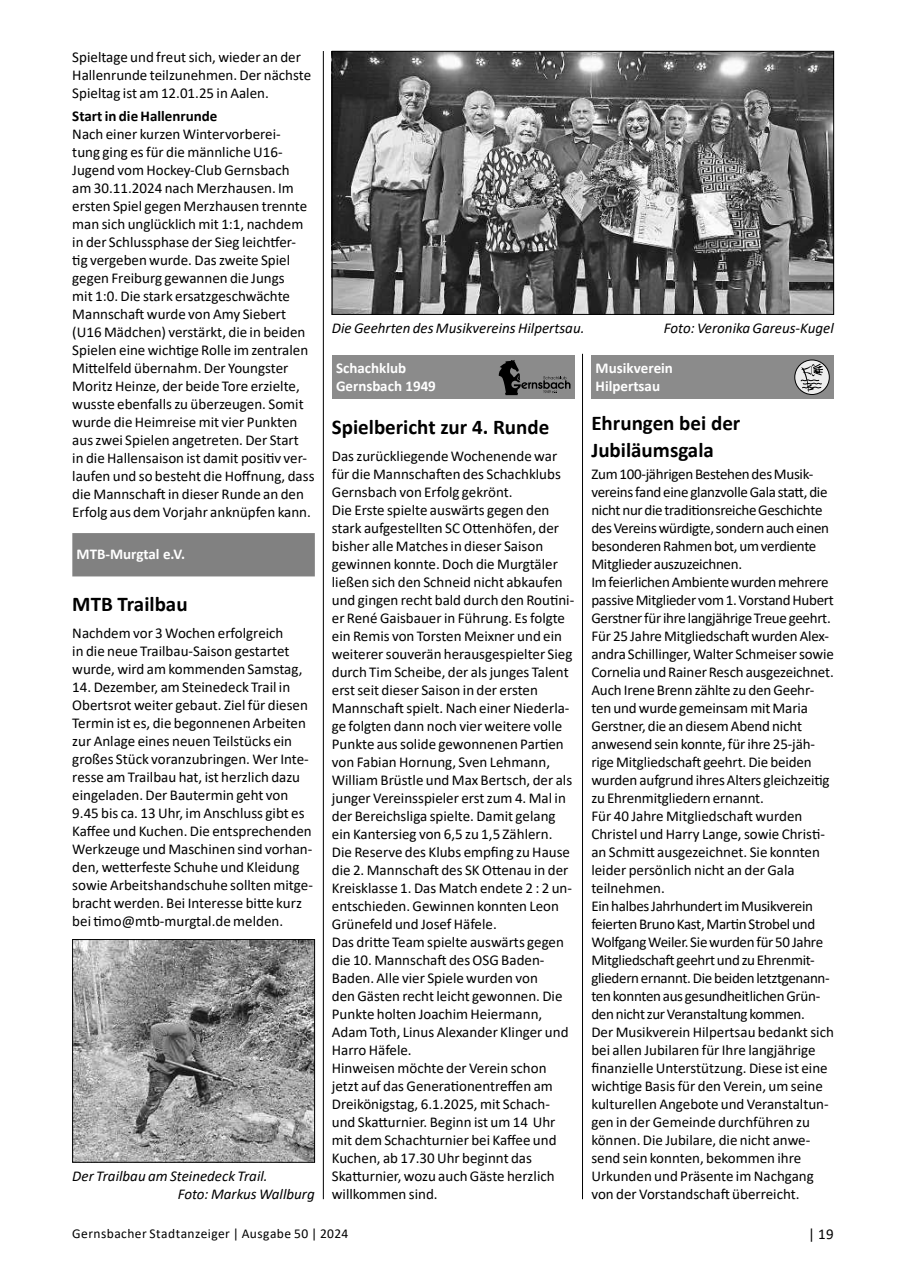
<style>
.page{position:relative;width:902px;height:1280px;background:#fff}
.page>*{position:absolute;margin:0;border:0;box-sizing:border-box;transform-origin:0 0}
.t1{font:700 21px/27px "Calibri";color:#000}
.t2{font:15px/18px "Calibri";color:#000}
.t3{font:italic 15px/18px "Calibri";color:#000}
.t4{font:700 15px/18px "Calibri";color:#fff}
.t5{font:700 15px "Calibri";color:#000}
.t6{font:13.5px "Calibri";letter-spacing:.03em;color:#000}
</style>
<div class="page">
<div style="left:72px;top:533px;width:243px;height:43px;background:#818181"></div>
<img style="left:74px;top:941px;width:239px;height:219px">
<div style="left:72px;top:939px;width:243px;height:223px;border:1px solid #000"></div>
<div style="left:332px;top:356px;width:242px;height:43px;background:#8b8b8b"></div>
<svg style="left:498px;top:360px;width:72px;height:35px"></svg>
<div style="left:591px;top:356px;width:242px;height:43px;background:#8b8b8b"></div>
<svg style="left:794px;top:360px;width:35px;height:34px"></svg>
<div style="left:794px;top:360px;width:35px;height:35px;border:1px solid #000;border-radius:50%"></div>
<svg style="left:800px;top:364px;width:22px;height:28px"></svg>
<img style="left:334px;top:53px;width:497px;height:260px">
<div style="left:332px;top:51px;width:501px;height:264px;border:1px solid #000"></div>
<hr style="left:323px;top:51px;width:1px;height:1148px;background:#000">
<hr style="left:582px;top:354px;width:1px;height:845px;background:#000">
<p class="t2" style="left:72px;top:48px;width:240px">Spieltage und freut sich, wieder an der<br>Hallenrunde teilzunehmen. Der nächste<br>Spieltag ist am 12.01.25 in Aalen.</p>
<p class="t5" style="left:72px;top:105px;width:147px">Start in die Hallenrunde</p>
<p class="t2" style="left:72px;top:124px;width:244px">Nach einer kurzen Wintervorberei-<br>tung ging es für die männliche U16- Jugend vom Hockey-Club Gernsbach<br>am 30.11.2024 nach Merzhausen. Im ersten Spiel gegen Merzhausen trennte man sich unglücklich mit 1:1, nachdem in der Schlussphase der Sieg leichtfer&shy;tig vergeben wurde. Das zweite Spiel gegen Freiburg gewannen die Jungs<br>mit 1:0. Die stark ersatzgeschwächte Mannschaft wurde von Amy Siebert (U16 Mädchen) verstärkt, die in beiden Spielen eine wichtige Rolle im zentralen Mittelfeld übernahm. Der Youngster Moritz Heinze, der beide Tore erzielte, wusste ebenfalls zu überzeugen. Somit wurde die Heimreise mit vier Punkten aus zwei Spielen angetreten. Der Start<br>in die Hallensaison ist damit positiv ver&shy;laufen und so besteht die Hoffnung, dass die Mannschaft in dieser Runde an den Erfolg aus dem Vorjahr anknüpfen kann.</p>
<p class="t4" style="left:77px;top:545px;width:110px">MTB-Murgtal e.V.</p>
<h1 class="t1" style="left:72px;top:590px;width:117px">MTB Trailbau</h1>
<p class="t2" style="left:72px;top:623px;width:231px">Nachdem vor 3 Wochen erfolgreich<br>in die neue Trailbau-Saison gestartet wurde, wird am kommenden Samstag,</p>
<p class="t2" style="left:72px;top:677px;width:242px">14. Dezember, am Steinedeck Trail in Obertsrot weiter gebaut. Ziel für diesen Termin ist es, die begonnenen Arbeiten zur Anlage eines neuen Teilstücks ein großes Stück voranzubringen. Wer Inte&shy;resse am Trailbau hat, ist herzlich dazu eingeladen. Der Bautermin geht von 9.45 bis ca. 13 Uhr, im Anschluss gibt es Kaffee und Kuchen. Die entsprechenden Werkzeuge und Maschinen sind vorhan&shy;den, wetterfeste Schuhe und Kleidung sowie Arbeitshandschuhe sollten mitge&shy;bracht werden. Bei Interesse bitte kurz bei timo@mtb-murgtal.de melden.</p>
<p class="t3" style="left:178px;top:1166px;width:138px;text-indent:-105px">Der Trailbau am Steinedeck Trail.<br>Foto: Markus Wallburg</p>
<p class="t3" style="left:332px;top:318px;width:254px">Die Geehrten des Musikvereins Hilpertsau.</p>
<p class="t3" style="left:663px;top:318px;width:171px">Foto: Veronika Gareus-Kugel</p>
<p class="t4" style="left:336px;top:359px;width:101px">Schachklub<br>Gernsbach 1949</p>
<h1 class="t1" style="left:332px;top:413px;width:219px">Spielbericht zur 4. Runde</h1>
<p class="t2" style="left:332px;top:446px;width:244px">Das zurückliegende Wochenende war für die Mannschaften des Schachklubs Gernsbach von Erfolg gekrönt.<br>Die Erste spielte auswärts gegen den stark aufgestellten SC Ottenhöfen, der bisher alle Matches in dieser Saison gewinnen konnte. Doch die Murgtäler ließen sich den Schneid nicht abkaufen und gingen recht bald durch den Routini&shy;er René Gaisbauer in Führung. Es folgte ein Remis von Torsten Meixner und ein weiterer souverän herausgespielter Sieg durch Tim Scheibe, der als junges Talent erst seit dieser Saison in der ersten Mannschaft spielt. Nach einer Niederla&shy;ge folgten dann noch vier weitere volle Punkte aus solide gewonnenen Partien von Fabian Hornung, Sven Lehmann, William Brüstle und Max Bertsch, der als junger Vereinsspieler erst zum 4. Mal in der Bereichsliga spielte. Damit gelang ein Kantersieg von 6,5 zu 1,5 Zählern.<br>Die Reserve des Klubs empfing zu Hause die 2. Mannschaft des SK Ottenau in der Kreisklasse 1. Das Match endete 2 : 2 un&shy;entschieden. Gewinnen konnten Leon Grünefeld und Josef Häfele.<br>Das dritte Team spielte auswärts gegen die 10. Mannschaft des OSG Baden-Baden. Alle vier Spiele wurden von<br>den Gästen recht leicht gewonnen. Die Punkte holten Joachim Heiermann, Adam Toth, Linus Alexander Klinger und Harro Häfele.<br>Hinweisen möchte der Verein schon jetzt auf das Generationentreffen am Dreikönigstag, 6.1.2025, mit Schach&shy;und Skatturnier. Beginn ist um 14 Uhr mit dem Schachturnier bei Kaffee und Kuchen, ab 17.30 Uhr beginnt das Skatturnier, wozu auch Gäste herzlich willkommen sind.</p>
<p class="t4" style="left:595px;top:359px;width:79px">Musikverein<br>Hilpertsau</p>
<h1 class="t1" style="left:591px;top:409px;width:150px">Ehrungen bei der<br>Jubiläumsgala</h1>
<p class="t2" style="left:591px;top:465px;width:244px">Zum 100-jährigen Bestehen des Musik&shy;vereins fand eine glanzvolle Gala statt, die nicht nur die traditionsreiche Geschichte des Vereins würdigte, sondern auch einen besonderen Rahmen bot, um verdiente Mitglieder auszuzeichnen.<br>Im feierlichen Ambiente wurden mehrere passive Mitglieder vom 1. Vorstand Hubert Gerstner für ihre langjährige Treue geehrt.<br>Für 25 Jahre Mitgliedschaft wurden Alex&shy;andra Schillinger, Walter Schmeiser sowie Cornelia und Rainer Resch ausgezeichnet.<br>Auch Irene Brenn zählte zu den Geehr&shy;ten und wurde gemeinsam mit Maria Gerstner, die an diesem Abend nicht anwesend sein konnte, für ihre 25-jäh&shy;rige Mitgliedschaft geehrt. Die beiden wurden aufgrund ihres Alters gleichzeitig zu Ehrenmitgliedern ernannt.<br>Für 40 Jahre Mitgliedschaft wurden Christel und Harry Lange, sowie Christi&shy;an Schmitt ausgezeichnet. Sie konnten leider persönlich nicht an der Gala teilnehmen.<br>Ein halbes Jahrhundert im Musikverein feierten Bruno Kast, Martin Strobel und Wolfgang Weiler. Sie wurden für 50 Jahre Mitgliedschaft geehrt und zu Ehrenmit&shy;gliedern ernannt. Die beiden letztgenann&shy;ten konnten aus gesundheitlichen Grün&shy;den nicht zur Veranstaltung kommen.<br>Der Musikverein Hilpertsau bedankt sich bei allen Jubilaren für Ihre langjährige finanzielle Unterstützung. Diese ist eine wichtige Basis für den Verein, um seine kulturellen Angebote und Veranstaltun&shy;gen in der Gemeinde durchführen zu können. Die Jubilare, die nicht anwe&shy;send sein konnten, bekommen ihre Urkunden und Präsente im Nachgang von der Vorstandschaft überreicht.</p>
<p class="t6" style="left:72px;top:1224px;width:277px">Gernsbacher Stadtanzeiger | Ausgabe 50 | 2024</p>
<p class="t2" style="left:808px;top:1225px;width:27px">| 19</p>
</div>
